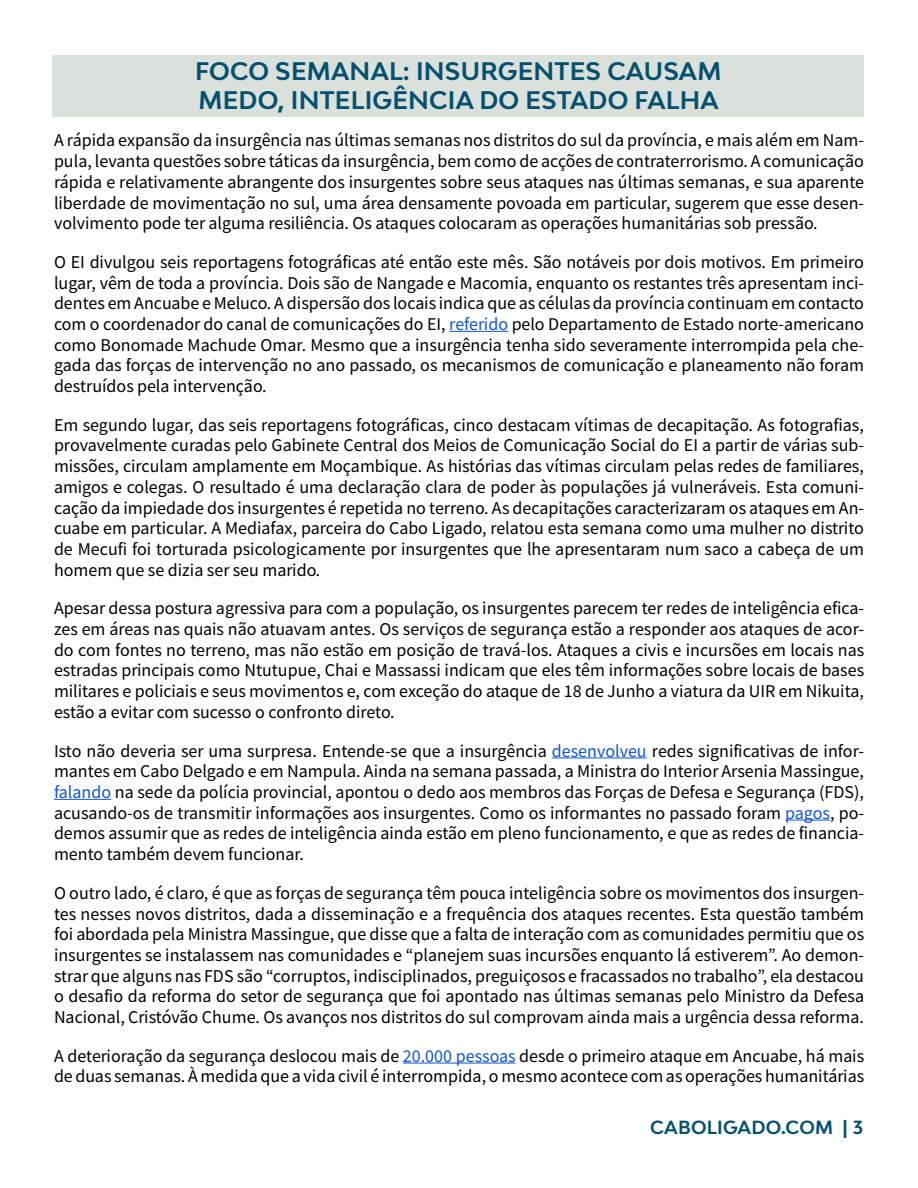
<style>
.page{position:relative;width:918px;height:1188px;background:#fff}
.page>*{position:absolute;margin:0;border:0;box-sizing:border-box;transform-origin:0 0}
.t1{font:700 24px/28.5px "Bw Modelica";letter-spacing:.01em;color:#05506f}
.t2{font:18px/20.7px "Source Sans Variable";color:#000;text-align:justify}
.t3{font:700 18px "Bw Modelica";letter-spacing:.01em;color:#05506f}
.s1{color:#15c}
</style>
<div class="page">
<hr style="left:449px;top:331px;width:59px;height:1px;background:#15c">
<hr style="left:552px;top:757px;width:95px;height:1px;background:#15c">
<hr style="left:54px;top:799px;width:57px;height:1px;background:#15c">
<hr style="left:785px;top:820px;width:45px;height:1px;background:#15c">
<hr style="left:403px;top:1063px;width:112px;height:1px;background:#15c">
<div style="left:52px;top:56px;width:812px;height:61px;background:#dae0da"></div>
<h1 class="t1" style="left:195px;top:56px;width:528px">FOCO SEMANAL: INSURGENTES CAUSAM<br>MEDO, INTELIGÊNCIA DO ESTADO FALHA</h1>
<p class="t2" style="left:54px;top:130px;width:812px">A rápida expansão da insurgência nas últimas semanas nos distritos do sul da província, e mais além em Nam&shy;pula, levanta questões sobre táticas da insurgência, bem como de acções de contraterrorismo. A comunicação rápida e relativamente abrangente dos insurgentes sobre seus ataques nas últimas semanas, e sua aparente liberdade de movimentação no sul, uma área densamente povoada em particular, sugerem que esse desen&shy;volvimento pode ter alguma resiliência. Os ataques colocaram as operações humanitárias sob pressão.</p>
<p class="t2" style="left:54px;top:252px;width:812px">O EI divulgou seis reportagens fotográficas até então este mês. São notáveis por dois motivos. Em primeiro lugar, vêm de toda a província. Dois são de Nangade e Macomia, enquanto os restantes três apresentam inci&shy;dentes em Ancuabe e Meluco. A dispersão dos locais indica que as células da província continuam em contacto com o coordenador do canal de comunicações do EI, <span class="s1">referido</span> pelo Departamento de Estado norte-americano como Bonomade Machude Omar. Mesmo que a insurgência tenha sido severamente interrompida pela che&shy;gada das forças de intervenção no ano passado, os mecanismos de comunicação e planeamento não foram destruídos pela intervenção.</p>
<p class="t2" style="left:54px;top:415px;width:812px">Em segundo lugar, das seis reportagens fotográficas, cinco destacam vítimas de decapitação. As fotografias, provavelmente curadas pelo Gabinete Central dos Meios de Comunicação Social do EI a partir de várias sub&shy;missões, circulam amplamente em Moçambique. As histórias das vítimas circulam pelas redes de familiares, amigos e colegas. O resultado é uma declaração clara de poder às populações já vulneráveis. Esta comuni&shy;cação da impiedade dos insurgentes é repetida no terreno. As decapitações caracterizaram os ataques em An&shy;cuabe em particular. A Mediafax, parceira do Cabo Ligado, relatou esta semana como uma mulher no distrito de Mecufi foi torturada psicologicamente por insurgentes que lhe apresentaram num saco a cabeça de um homem que se dizia ser seu marido.</p>
<p class="t2" style="left:54px;top:598px;width:812px">Apesar dessa postura agressiva para com a população, os insurgentes parecem ter redes de inteligência efica&shy;zes em áreas nas quais não atuavam antes. Os serviços de segurança estão a responder aos ataques de acor&shy;do com fontes no terreno, mas não estão em posição de travá-los. Ataques a civis e incursões em locais nas estradas principais como Ntutupue, Chai e Massassi indicam que eles têm informações sobre locais de bases militares e policiais e seus movimentos e, com exceção do ataque de 18 de Junho a viatura da UIR em Nikuita, estão a evitar com sucesso o confronto direto.</p>
<p class="t2" style="left:54px;top:740px;width:812px">Isto não deveria ser uma surpresa. Entende-se que a insurgência <span class="s1">desenvolveu</span> redes significativas de infor&shy;mantes em Cabo Delgado e em Nampula. Ainda na semana passada, a Ministra do Interior Arsenia Massingue, <span class="s1">falando</span> na sede da polícia provincial, apontou o dedo aos membros das Forças de Defesa e Segurança (FDS), acusando-os de transmitir informações aos insurgentes. Como os informantes no passado foram <span class="s1">pagos</span>, po&shy;demos assumir que as redes de inteligência ainda estão em pleno funcionamento, e que as redes de financia&shy;mento também devem funcionar.</p>
<p class="t2" style="left:54px;top:883px;width:812px">O outro lado, é claro, é que as forças de segurança têm pouca inteligência sobre os movimentos dos insurgen&shy;tes nesses novos distritos, dada a disseminação e a frequência dos ataques recentes. Esta questão também foi abordada pela Ministra Massingue, que disse que a falta de interação com as comunidades permitiu que os insurgentes se instalassem nas comunidades e “planejem suas incursões enquanto lá estiverem”. Ao demon&shy;strar que alguns nas FDS são “corruptos, indisciplinados, preguiçosos e fracassados no trabalho”, ela destacou o desafio da reforma do setor de segurança que foi apontado nas últimas semanas pelo Ministro da Defesa Nacional, Cristóvão Chume. Os avanços nos distritos do sul comprovam ainda mais a urgência dessa reforma.</p>
<p class="t2" style="left:54px;top:1046px;width:812px">A deterioração da segurança deslocou mais de <span class="s1">20.000 pessoas</span> desde o primeiro ataque em Ancuabe, há mais de duas semanas. À medida que a vida civil é interrompida, o mesmo acontece com as operações humanitárias</p>
<p class="t3" style="left:650px;top:1116px;width:214px">CABOLIGADO.COM | 3</p>
</div>
